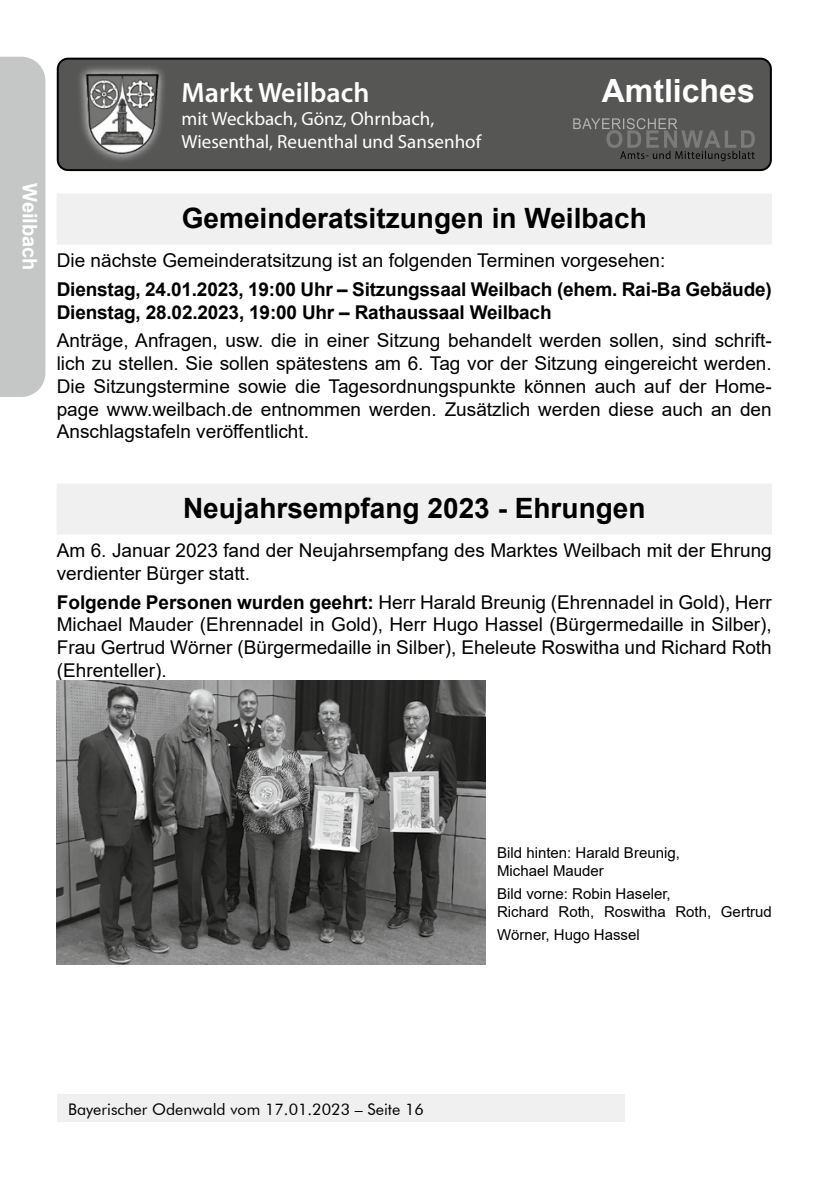
<style>
.page{position:relative;width:840px;height:1191px;background:#fff}
.page>*{position:absolute;margin:0;border:0;box-sizing:border-box;transform-origin:0 0}
.t1{font:700 32px "Arial";color:#fff}
.t2{font:700 28px "Arial";color:#000}
.t3{font:600 28px "Myriad Pro";color:#fff}
.t4{font:700 20px "Arial";color:#fff}
.t5{font:19px/22.8px "Arial";color:#000;text-align:justify}
.t6{font:700 19px/22.8px "Arial";letter-spacing:-.01em;color:#000}
.t7{font:19px/22.8px "Myriad Pro";color:#fff}
.t8{font:16px "Futura BT";color:#000}
.t9{font:15px/18px "Arial";color:#000}
.s1{font-weight:700}
</style>
<div class="page">
<div style="left:57px;top:1095px;width:567px;height:27px;background:#f0f0f0"></div>
<div style="left:57px;top:198px;width:714px;height:46px;background:#f0f0f0"></div>
<div style="left:57px;top:193px;width:714px;height:46px;background:#f0f0f0"></div>
<div style="left:57px;top:488px;width:714px;height:46px;background:#f0f0f0"></div>
<div style="left:57px;top:483px;width:714px;height:46px;background:#f0f0f0"></div>
<div style="left:58px;top:59px;width:712px;height:111px;background:#565655;border-radius:10px"></div>
<div style="left:57px;top:58px;width:714px;height:113px;border:2px solid #000;border-radius:10px"></div>
<svg style="left:573px;top:118px;width:181px;height:43px"></svg>
<svg style="left:79px;top:67px;width:85px;height:94px"></svg>
<img style="left:85px;top:74px;width:73px;height:81px">
<img style="left:57px;top:681px;width:428px;height:283px">
<div style="left:0;top:57px;width:45px;height:340px;background:#c5c6c6"></div>
<p class="t4" style="left:44px;top:183px;width:89px;rotate:90deg">Weilbach</p>
<h2 class="t3" style="left:181px;top:75px;width:189px">Markt Weilbach</h2>
<h1 class="t1" style="left:601px;top:68px;width:154px">Amtliches</h1>
<p class="t7" style="left:181px;top:107px;width:301px">mit Weckbach, Gönz, Ohrnbach,<br>Wiesenthal, Reuenthal und Sansenhof</p>
<h2 class="t2" style="left:182px;top:198px;width:466px">Gemeinderatsitzungen in Weilbach</h2>
<p class="t5" style="left:57px;top:249px;width:609px">Die nächste Gemeinderatsitzung ist an folgenden Terminen vorgesehen:</p>
<p class="t6" style="left:57px;top:278px;width:716px">Dienstag, 24.01.2023, 19:00 Uhr – Sitzungssaal Weilbach (ehem. Rai-Ba Gebäude)<br>Dienstag, 28.02.2023, 19:00 Uhr – Rathaussaal Weilbach</p>
<p class="t5" style="left:57px;top:329px;width:716px">Anträge, Anfragen, usw. die in einer Sitzung behandelt werden sollen, sind schrift&shy;lich zu stellen. Sie sollen spätestens am 6. Tag vor der Sitzung eingereicht werden.<br>Die Sitzungstermine sowie die Tagesordnungspunkte können auch auf der Home&shy;page www.weilbach.de entnommen werden. Zusätzlich werden diese auch an den Anschlagstafeln veröffentlicht.</p>
<h2 class="t2" style="left:183px;top:488px;width:464px">Neujahrsempfang 2023 - Ehrungen</h2>
<p class="t5" style="left:57px;top:539px;width:716px">Am 6. Januar 2023 fand der Neujahrsempfang des Marktes Weilbach mit der Ehrung verdienter Bürger statt.</p>
<p class="t5" style="left:57px;top:590px;width:716px"><span class="s1">Folgende Personen wurden geehrt:</span> Herr Harald Breunig (Ehrennadel in Gold), Herr Michael Mauder (Ehrennadel in Gold), Herr Hugo Hassel (Bürgermedaille in Silber), Frau Gertrud Wörner (Bürgermedaille in Silber), Eheleute Roswitha und Richard Roth (Ehrenteller).</p>
<p class="t8" style="left:68px;top:1099px;width:357px">Bayerischer Odenwald vom 17.01.2023 – Seite 16</p>
<p class="t9" style="left:497px;top:843px;width:184px">Bild hinten: Harald Breunig,<br>Michael Mauder</p>
<p class="t9" style="left:497px;top:885px;width:276px">Bild vorne: Robin Haseler,<br>Richard Roth, Roswitha Roth, Gertrud</p>
<p class="t9" style="left:497px;top:925px;width:144px">Wörner, Hugo Hassel</p>
</div>
